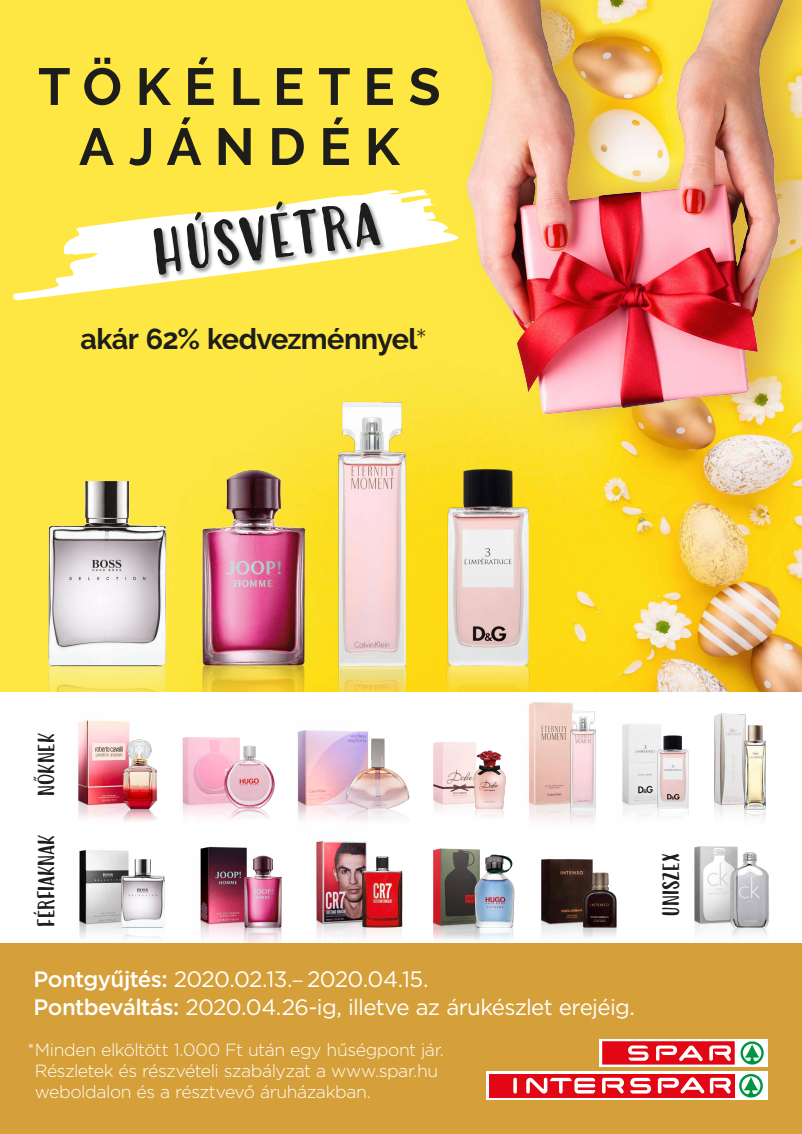
<style>
.page{position:relative;width:802px;height:1134px;background:#fff}
.page>*{position:absolute;margin:0;border:0;box-sizing:border-box;transform-origin:0 0}
.t1{font:56.6px "Modern Love Caps";color:#1d1d1b}
.t2{font:700 52px/60px "Raleway";letter-spacing:.265em;color:#1d1d1b;text-align:center}
.t3{font:700 28.8px "Raleway";letter-spacing:-.025em;color:#1d1d1b}
.t4{font:22.28px/28.2px "Gotham";letter-spacing:-.03em;color:#fff}
.t5{font:21.2px "Modern Love Caps";letter-spacing:-.04em;color:#1d1d1b}
.t6{font:300 17.6px/21.1px "Gotham";letter-spacing:-.025em;color:#fff}
.t7{font:300 16.4px "Gotham";color:#fff}
.s1{font-family:"Gotham";font-weight:300}
.s2{font-weight:500}
.s3{font-family:"Myriad Pro";font-stretch:condensed}
</style>
<div class="page">
<img style="left:0;top:0;width:802px;height:692px">
<svg style="left:13px;top:190px;width:374px;height:110px;fill:#fee742"></svg>
<img style="left:387px;top:0;width:415px;height:456px">
<div style="left:153px;top:201px;width:233px;height:80px;background:#1d1d1b;opacity:.46"></div>
<img style="left:263px;top:367px;width:220px;height:325px">
<img style="left:413px;top:460px;width:159px;height:232px">
<img style="left:201px;top:467px;width:124px;height:225px">
<img style="left:15px;top:414px;width:186px;height:278px">
<img style="left:78px;top:720px;width:52px;height:98px">
<img style="left:114px;top:734px;width:43px;height:87px">
<img style="left:182px;top:737px;width:38px;height:80px">
<img style="left:220px;top:737px;width:55px;height:83px">
<img style="left:297px;top:730px;width:33px;height:90px">
<img style="left:330px;top:731px;width:80px;height:90px">
<img style="left:529px;top:701px;width:13px;height:119px">
<img style="left:542px;top:702px;width:54px;height:121px">
<img style="left:622px;top:724px;width:39px;height:92px">
<img style="left:645px;top:733px;width:44px;height:84px">
<img style="left:433px;top:742px;width:36px;height:68px">
<img style="left:469px;top:742px;width:37px;height:75px">
<img style="left:714px;top:713px;width:32px;height:99px">
<img style="left:720px;top:716px;width:46px;height:104px">
<img style="left:79px;top:850px;width:30px;height:88px">
<img style="left:109px;top:850px;width:68px;height:94px">
<img style="left:191px;top:846px;width:56px;height:98px">
<img style="left:237px;top:854px;width:52px;height:90px">
<img style="left:308px;top:841px;width:41px;height:103px">
<img style="left:349px;top:841px;width:66px;height:103px">
<img style="left:681px;top:846px;width:57px;height:98px">
<img style="left:721px;top:850px;width:57px;height:94px">
<img style="left:537px;top:858px;width:36px;height:86px">
<img style="left:573px;top:859px;width:53px;height:85px">
<img style="left:423px;top:848px;width:37px;height:96px">
<img style="left:460px;top:849px;width:69px;height:95px">
<div style="left:0;top:944px;width:802px;height:190px;background:#d59f39"></div>
<svg style="left:486px;top:1071px;width:282px;height:29px;background:#faddde"></svg>
<svg style="left:739px;top:1074px;width:23px;height:23px"></svg>
<div style="left:489px;top:1074px;width:245px;height:23px;background:#e30614"></div>
<svg style="left:513px;top:1078px;width:4px;height:15px"></svg>
<svg style="left:710px;top:1078px;width:21px;height:15px"></svg>
<svg style="left:658px;top:1077px;width:46px;height:16px"></svg>
<svg style="left:602px;top:1078px;width:49px;height:15px"></svg>
<svg style="left:526px;top:1078px;width:69px;height:15px"></svg>
<svg style="left:600px;top:1039px;width:168px;height:28px"></svg>
<svg style="left:740px;top:1041px;width:23px;height:23px"></svg>
<svg style="left:602px;top:1041px;width:132px;height:23px;background:#e9414c"></svg>
<h2 class="t2" style="left:38px;top:57px;width:404px">TÖKÉLETES<br>AJÁNDÉK</h2>
<h1 class="t1" style="left:146px;top:215px;width:232px;rotate:-7deg">HÚSVÉTRA</h1>
<h3 class="t3" style="left:80px;top:322px;width:349px">akár 62% kedvezménnyel<span class="s1">*</span></h3>
<p class="t5" style="left:33px;top:797px;width:65px;rotate:-90deg">NŐKNEK</p>
<p class="t5" style="left:33px;top:928px;width:95px;rotate:-90deg">FÉRFIAKNAK</p>
<p class="t4" style="left:34px;top:964px;width:603px"><span class="s2">Pontgyűjtés:</span> 2020.02.13.<span class="s3">–</span> 2020.04.15.<br><span class="s2">Pontbeváltás:</span> 2020.04.26-ig, illetve az árukészlet erejéig.</p>
<p class="t6" style="left:35px;top:1038px;width:410px">Minden elköltött 1.000 Ft után egy hűségpont jár.<br>Részletek és részvételi szabályzat a www.spar.hu weboldalon és a résztvevő áruházakban.</p>
<p class="t7" style="left:27px;top:1039px;width:9px">*</p>
<p class="t5" style="left:657px;top:917px;width:65px;rotate:-90deg">UNISZEX</p>
</div>
